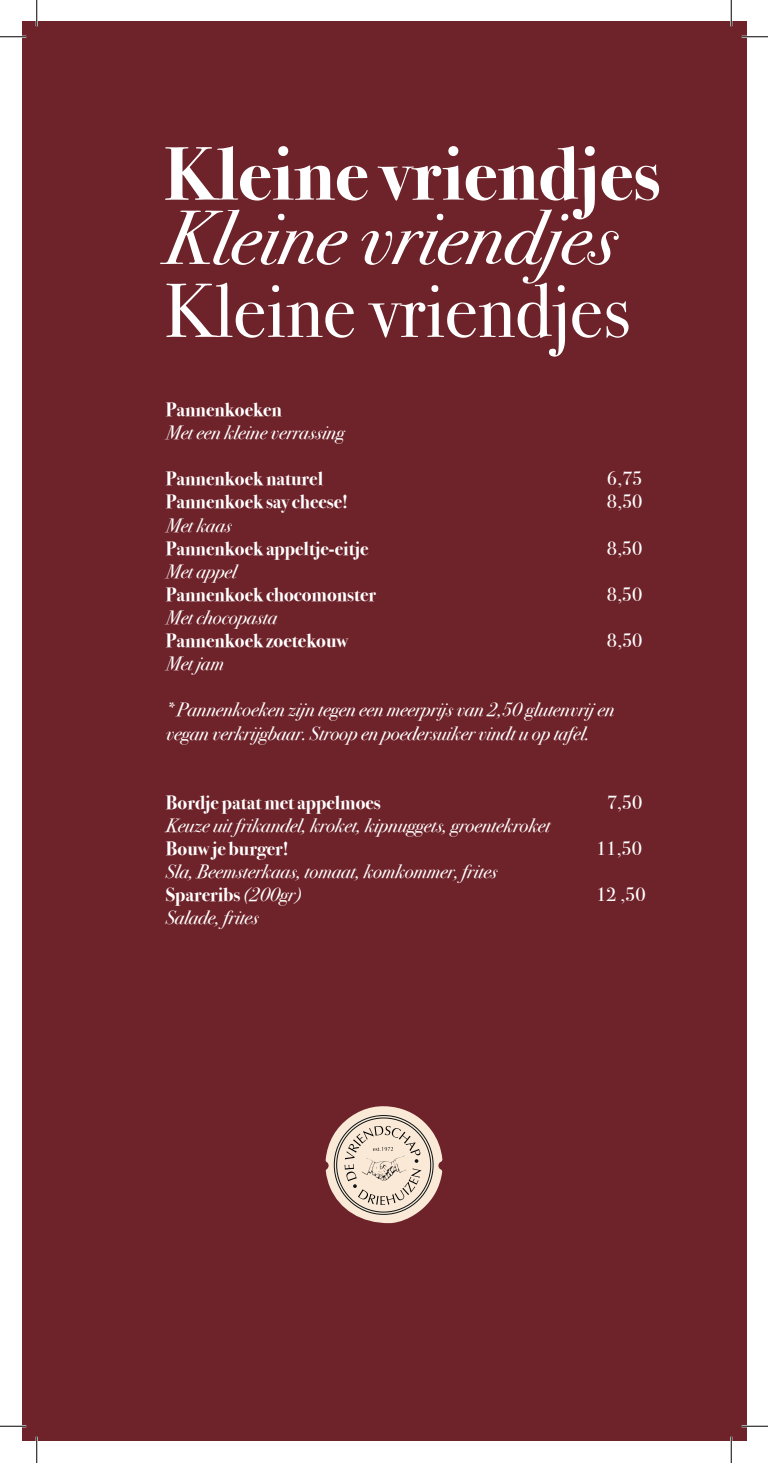
<style>
.page{position:relative;width:768px;height:1463px;background:#fff}
.page>*{position:absolute;margin:0;border:0;box-sizing:border-box;transform-origin:0 0}
.t1{font:italic 76.65px "Bodoni Svty Two OSITCTT";color:#fff}
.t2{font:76.65px "Bodoni Svty Two OSITCTT";color:#fff}
.t3{font:700 76.12px "Bodoni Svty Two OSITCTT";color:#fff}
.t4{font:italic 19.25px/23.1px "Bodoni Svty Two ITCTT";color:#fff}
.t5{font:700 19.25px "Bodoni Svty Two ITCTT";color:#fff}
.t6{font:19.25px "Bodoni Svty Two ITCTT";color:#fff}
.s1{font-weight:700;font-style:normal}
</style>
<div class="page">
<div style="left:22px;top:22px;width:724px;height:1419px;background:#6e2229"></div>
<svg style="left:326px;top:1106px;width:116px;height:117px"></svg>
<hr style="left:0;top:36px;width:26px;height:2px;background:#fff">
<hr style="left:742px;top:36px;width:26px;height:2px;background:#fff">
<hr style="left:0;top:1425px;width:26px;height:2px;background:#fff">
<hr style="left:742px;top:1425px;width:26px;height:2px;background:#fff">
<hr style="left:36px;top:0;width:2px;height:26px;background:#fff">
<hr style="left:36px;top:1436px;width:2px;height:26px;background:#fff">
<hr style="left:730px;top:0;width:2px;height:26px;background:#fff">
<hr style="left:730px;top:1436px;width:2px;height:26px;background:#fff">
<svg style="left:0;top:36px;width:26px;height:1px"></svg>
<svg style="left:742px;top:36px;width:26px;height:1px"></svg>
<svg style="left:0;top:1425px;width:26px;height:1px"></svg>
<svg style="left:742px;top:1425px;width:26px;height:1px"></svg>
<svg style="left:36px;top:0;width:1px;height:26px"></svg>
<svg style="left:36px;top:1436px;width:1px;height:26px"></svg>
<svg style="left:731px;top:0;width:1px;height:26px"></svg>
<svg style="left:731px;top:1436px;width:1px;height:26px"></svg>
<h2 class="t3" style="left:164px;top:129px;width:497px">Kleine vriendjes</h2>
<h1 class="t1" style="left:164px;top:191px;width:453px">Kleine vriendjes</h1>
<h1 class="t2" style="left:164px;top:265px;width:468px">Kleine vriendjes</h1>
<p class="t5" style="left:166px;top:393px;width:118px">Pannenkoeken</p>
<p class="t4" style="left:166px;top:420px;width:180px">Met een kleine verrassing</p>
<p class="t5" style="left:166px;top:463px;width:159px">Pannenkoek naturel</p>
<p class="t6" style="left:607px;top:463px;width:37px">6,75</p>
<p class="t5" style="left:166px;top:486px;width:184px">Pannenkoek say cheese!</p>
<p class="t6" style="left:607px;top:486px;width:37px">8,50</p>
<p class="t4" style="left:166px;top:512px;width:67px">Met kaas</p>
<p class="t5" style="left:166px;top:532px;width:204px">Pannenkoek appeltje-eitje</p>
<p class="t6" style="left:607px;top:532px;width:37px">8,50</p>
<p class="t4" style="left:166px;top:558px;width:72px">Met appel</p>
<p class="t5" style="left:166px;top:578px;width:212px">Pannenkoek chocomonster</p>
<p class="t6" style="left:607px;top:578px;width:37px">8,50</p>
<p class="t4" style="left:166px;top:604px;width:113px">Met chocopasta</p>
<p class="t5" style="left:166px;top:624px;width:184px">Pannenkoek zoetekouw</p>
<p class="t6" style="left:607px;top:625px;width:37px">8,50</p>
<p class="t4" style="left:166px;top:651px;width:59px">Met jam</p>
<p class="t4" style="left:166px;top:697px;width:450px">* Pannenkoeken zijn tegen een meerprijs van 2,50 glutenvrij en vegan verkrijgbaar. Stroop en poedersuiker vindt u op tafel.</p>
<p class="t5" style="left:166px;top:786px;width:217px">Bordje patat met appelmoes</p>
<p class="t6" style="left:607px;top:786px;width:37px">7,50</p>
<p class="t4" style="left:166px;top:812px;width:386px">Keuze uit frikandel, kroket, kipnuggets, groentekroket</p>
<p class="t5" style="left:166px;top:832px;width:124px">Bouw je burger!</p>
<p class="t6" style="left:596px;top:832px;width:48px">11,50</p>
<p class="t4" style="left:166px;top:859px;width:333px">Sla, Beemsterkaas, tomaat, komkommer, frites<br><span class="s1">Spareribs</span> (200gr)</p>
<p class="t6" style="left:596px;top:879px;width:51px">12 ,50</p>
<p class="t4" style="left:166px;top:905px;width:94px">Salade, frites</p>
</div>
